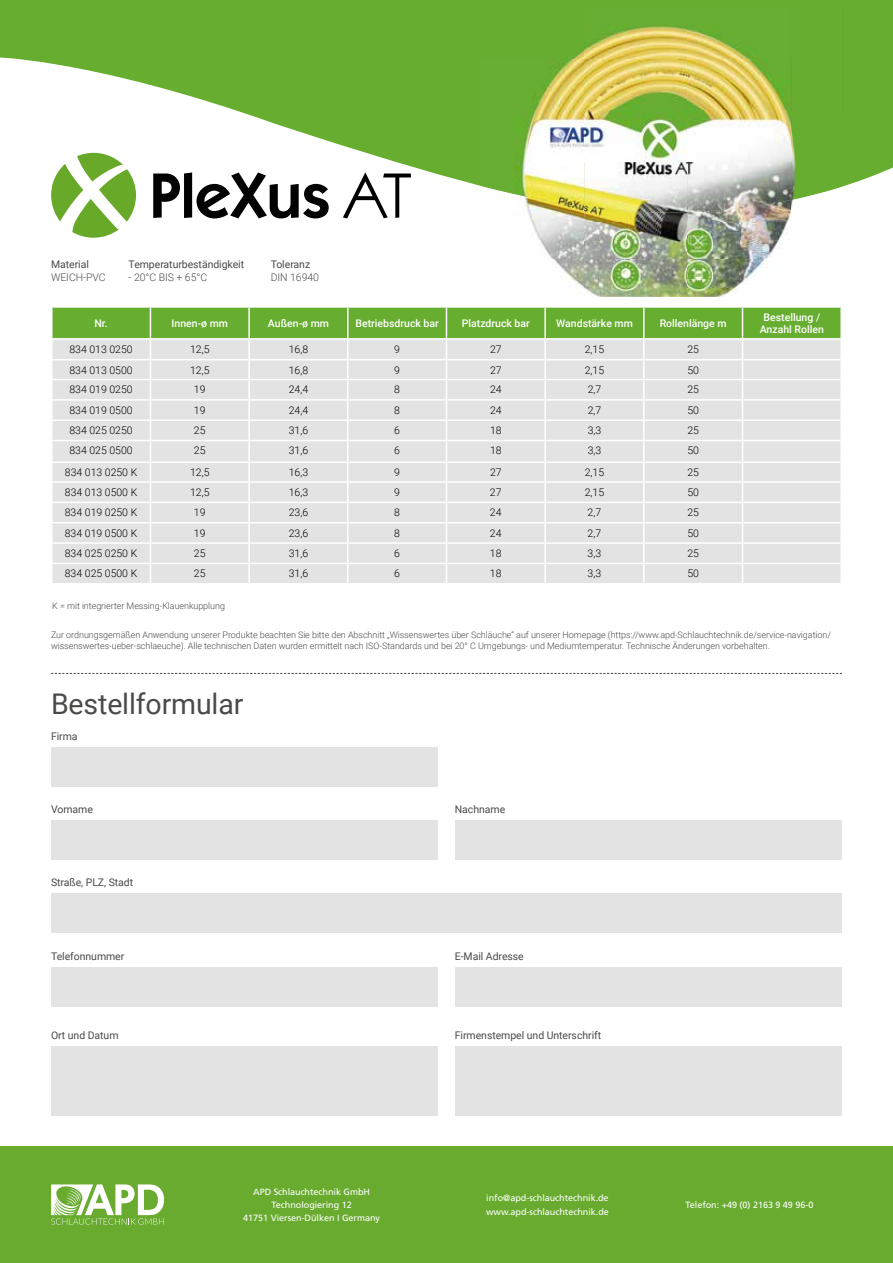
<style>
.page{position:relative;width:893px;height:1263px;background:#fff}
.page>*{position:absolute;margin:0;border:0;box-sizing:border-box;transform-origin:0 0}
.t1{font:28.5px "Roboto";letter-spacing:-.005em;color:#4a4a49}
.t2{font:300 10.5px "Roboto";color:#000}
.t3{font:10.5px "Roboto";letter-spacing:-.005em;color:#4a4a49}
.t4{font:500 10.5px/12.1px "Roboto";color:#fff;text-align:center}
.t5{font:300 10.5px "Roboto";letter-spacing:-.005em;color:#4a4a49}
.t6{font:300 9px/10.8px "Roboto";letter-spacing:-.005em;color:#4a4a49}
.t7{font:9px/13.2px "Frutiger LT Std";letter-spacing:-.005em;color:#fff;text-align:center}
</style>
<div class="page">
<div style="left:0;top:1146px;width:893px;height:117px;background:#68ab2f"></div>
<svg style="left:51px;top:1184px;width:113px;height:41px"></svg>
<svg style="left:52px;top:307px;width:790px;height:276px;background:#d7dfd1"></svg>
<hr style="left:51px;top:306px;width:99px;height:2px;background:#fff">
<hr style="left:249px;top:306px;width:99px;height:2px;background:#fff">
<svg style="left:0;top:0;width:893px;height:219px;fill:#67ae30"></svg>
<svg style="left:51px;top:153px;width:85px;height:85px"></svg>
<svg style="left:153px;top:172px;width:176px;height:46px"></svg>
<svg style="left:343px;top:172px;width:68px;height:46px"></svg>
<img style="left:481px;top:207px;width:103px;height:81px">
<img style="left:584px;top:212px;width:104px;height:85px">
<img style="left:688px;top:212px;width:103px;height:85px">
<img style="left:791px;top:200px;width:52px;height:19px">
<img style="left:481px;top:9px;width:310px;height:152px">
<img style="left:791px;top:9px;width:52px;height:191px">
<img style="left:481px;top:161px;width:103px;height:46px">
<img style="left:584px;top:161px;width:207px;height:51px">
<svg style="left:51px;top:673px;width:791px;height:1px"></svg>
<div style="left:51px;top:820px;width:387px;height:40px;background:#e3e3e3"></div>
<div style="left:51px;top:967px;width:387px;height:40px;background:#e3e3e3"></div>
<div style="left:51px;top:1046px;width:387px;height:69px;background:#e3e3e3"></div>
<div style="left:51px;top:893px;width:791px;height:40px;background:#e3e3e3"></div>
<div style="left:51px;top:747px;width:387px;height:40px;background:#e3e3e3"></div>
<div style="left:455px;top:820px;width:387px;height:40px;background:#e3e3e3"></div>
<div style="left:455px;top:967px;width:387px;height:40px;background:#e3e3e3"></div>
<div style="left:455px;top:1046px;width:387px;height:69px;background:#e3e3e3"></div>
<p class="t3" style="left:51px;top:257px;width:39px">Material</p>
<p class="t5" style="left:51px;top:270px;width:56px">WEICH-PVC</p>
<p class="t3" style="left:129px;top:257px;width:117px">Temperaturbeständigkeit</p>
<p class="t5" style="left:129px;top:270px;width:80px">- 20°C BIS + 65°C</p>
<p class="t3" style="left:271px;top:257px;width:41px">Toleranz</p>
<p class="t5" style="left:271px;top:270px;width:50px">DIN 16940</p>
<p class="t4" style="left:95px;top:317px;width:15px">Nr.</p>
<p class="t4" style="left:172px;top:317px;width:58px">Innen-ø mm</p>
<p class="t4" style="left:268px;top:317px;width:62px">Außen-ø mm</p>
<p class="t4" style="left:355px;top:317px;width:85px">Betriebsdruck bar</p>
<p class="t4" style="left:462px;top:317px;width:70px">Platzdruck bar</p>
<p class="t4" style="left:556px;top:317px;width:78px">Wandstärke mm</p>
<p class="t4" style="left:660px;top:317px;width:68px">Rollenlänge m</p>
<p class="t4" style="left:760px;top:311px;width:66px">Bestellung /<br>Anzahl Rollen</p>
<p class="t2" style="left:69px;top:342px;width:65px">834 013 0250</p>
<p class="t2" style="left:190px;top:342px;width:21px">12,5</p>
<p class="t2" style="left:289px;top:342px;width:21px">16,8</p>
<p class="t2" style="left:394px;top:342px;width:7px">9</p>
<p class="t2" style="left:490px;top:342px;width:13px">27</p>
<p class="t2" style="left:585px;top:342px;width:21px">2,15</p>
<p class="t2" style="left:687px;top:342px;width:13px">25</p>
<p class="t2" style="left:69px;top:362px;width:65px">834 013 0500</p>
<p class="t2" style="left:190px;top:362px;width:21px">12,5</p>
<p class="t2" style="left:289px;top:362px;width:21px">16,8</p>
<p class="t2" style="left:394px;top:362px;width:7px">9</p>
<p class="t2" style="left:490px;top:362px;width:13px">27</p>
<p class="t2" style="left:585px;top:362px;width:21px">2,15</p>
<p class="t2" style="left:687px;top:362px;width:13px">50</p>
<p class="t2" style="left:69px;top:382px;width:65px">834 019 0250</p>
<p class="t2" style="left:194px;top:382px;width:13px">19</p>
<p class="t2" style="left:289px;top:382px;width:21px">24,4</p>
<p class="t2" style="left:394px;top:382px;width:7px">8</p>
<p class="t2" style="left:490px;top:382px;width:13px">24</p>
<p class="t2" style="left:588px;top:382px;width:15px">2,7</p>
<p class="t2" style="left:687px;top:382px;width:13px">25</p>
<p class="t2" style="left:69px;top:403px;width:65px">834 019 0500</p>
<p class="t2" style="left:194px;top:403px;width:13px">19</p>
<p class="t2" style="left:289px;top:403px;width:21px">24,4</p>
<p class="t2" style="left:394px;top:403px;width:7px">8</p>
<p class="t2" style="left:490px;top:403px;width:13px">24</p>
<p class="t2" style="left:588px;top:403px;width:15px">2,7</p>
<p class="t2" style="left:687px;top:403px;width:13px">50</p>
<p class="t2" style="left:69px;top:423px;width:65px">834 025 0250</p>
<p class="t2" style="left:194px;top:423px;width:13px">25</p>
<p class="t2" style="left:289px;top:423px;width:21px">31,6</p>
<p class="t2" style="left:394px;top:423px;width:7px">6</p>
<p class="t2" style="left:490px;top:423px;width:13px">18</p>
<p class="t2" style="left:588px;top:423px;width:15px">3,3</p>
<p class="t2" style="left:687px;top:423px;width:13px">25</p>
<p class="t2" style="left:69px;top:443px;width:65px">834 025 0500</p>
<p class="t2" style="left:194px;top:443px;width:13px">25</p>
<p class="t2" style="left:289px;top:443px;width:21px">31,6</p>
<p class="t2" style="left:394px;top:443px;width:7px">6</p>
<p class="t2" style="left:490px;top:443px;width:13px">18</p>
<p class="t2" style="left:588px;top:443px;width:15px">3,3</p>
<p class="t2" style="left:687px;top:443px;width:13px">50</p>
<p class="t2" style="left:65px;top:465px;width:74px">834 013 0250 K</p>
<p class="t2" style="left:190px;top:465px;width:21px">12,5</p>
<p class="t2" style="left:289px;top:465px;width:21px">16,3</p>
<p class="t2" style="left:394px;top:465px;width:7px">9</p>
<p class="t2" style="left:490px;top:465px;width:13px">27</p>
<p class="t2" style="left:585px;top:465px;width:21px">2,15</p>
<p class="t2" style="left:687px;top:465px;width:13px">25</p>
<p class="t2" style="left:65px;top:485px;width:74px">834 013 0500 K</p>
<p class="t2" style="left:190px;top:485px;width:21px">12,5</p>
<p class="t2" style="left:289px;top:485px;width:21px">16,3</p>
<p class="t2" style="left:394px;top:485px;width:7px">9</p>
<p class="t2" style="left:490px;top:485px;width:13px">27</p>
<p class="t2" style="left:585px;top:485px;width:21px">2,15</p>
<p class="t2" style="left:687px;top:485px;width:13px">50</p>
<p class="t2" style="left:65px;top:505px;width:74px">834 019 0250 K</p>
<p class="t2" style="left:194px;top:505px;width:13px">19</p>
<p class="t2" style="left:289px;top:505px;width:21px">23,6</p>
<p class="t2" style="left:394px;top:505px;width:7px">8</p>
<p class="t2" style="left:490px;top:505px;width:13px">24</p>
<p class="t2" style="left:588px;top:505px;width:15px">2,7</p>
<p class="t2" style="left:687px;top:505px;width:13px">25</p>
<p class="t2" style="left:65px;top:525px;width:74px">834 019 0500 K</p>
<p class="t2" style="left:194px;top:525px;width:13px">19</p>
<p class="t2" style="left:289px;top:525px;width:21px">23,6</p>
<p class="t2" style="left:394px;top:525px;width:7px">8</p>
<p class="t2" style="left:490px;top:525px;width:13px">24</p>
<p class="t2" style="left:588px;top:525px;width:15px">2,7</p>
<p class="t2" style="left:687px;top:525px;width:13px">50</p>
<p class="t2" style="left:65px;top:546px;width:74px">834 025 0250 K</p>
<p class="t2" style="left:194px;top:546px;width:13px">25</p>
<p class="t2" style="left:289px;top:546px;width:21px">31,6</p>
<p class="t2" style="left:394px;top:546px;width:7px">6</p>
<p class="t2" style="left:490px;top:546px;width:13px">18</p>
<p class="t2" style="left:588px;top:546px;width:15px">3,3</p>
<p class="t2" style="left:687px;top:546px;width:13px">25</p>
<p class="t2" style="left:65px;top:566px;width:74px">834 025 0500 K</p>
<p class="t2" style="left:194px;top:566px;width:13px">25</p>
<p class="t2" style="left:289px;top:566px;width:21px">31,6</p>
<p class="t2" style="left:394px;top:566px;width:7px">6</p>
<p class="t2" style="left:490px;top:566px;width:13px">18</p>
<p class="t2" style="left:588px;top:566px;width:15px">3,3</p>
<p class="t2" style="left:687px;top:566px;width:13px">50</p>
<p class="t6" style="left:52px;top:600px;width:174px">K = mit integrierter Messing-Klauenkupplung</p>
<p class="t6" style="left:51px;top:629px;width:781px">Zur ordnungsgemäßen Anwendung unserer Produkte beachten Sie bitte den Abschnitt „Wissenswertes über Schläuche“ auf unserer Homepage (https://www.apd-Schlauchtechnik.de/service-navigation/ wissenswertes-ueber-schlaeuche). Alle technischen Daten wurden ermittelt nach ISO-Standards und bei 20° C Umgebungs- und Mediumtemperatur. Technische Änderungen vorbehalten.</p>
<h1 class="t1" style="left:51px;top:684px;width:194px">Bestellformular</h1>
<p class="t3" style="left:51px;top:729px;width:28px">Firma</p>
<p class="t3" style="left:51px;top:802px;width:43px">Vorname</p>
<p class="t3" style="left:51px;top:875px;width:84px">Straße, PLZ, Stadt</p>
<p class="t3" style="left:51px;top:949px;width:75px">Telefonnummer</p>
<p class="t3" style="left:51px;top:1027px;width:69px">Ort und Datum</p>
<p class="t3" style="left:455px;top:802px;width:52px">Nachname</p>
<p class="t3" style="left:455px;top:949px;width:70px">E-Mail Adresse</p>
<p class="t3" style="left:455px;top:1027px;width:148px">Firmenstempel und Unterschrift</p>
<p class="t7" style="left:243px;top:1185px;width:138px">APD Schlauchtechnik GmbH<br>Technologiering 12<br>41751 Viersen-Dülken I Germany</p>
<p class="t7" style="left:486px;top:1192px;width:124px;text-align:left">info@apd-schlauchtechnik.de www.apd-schlauchtechnik.de</p>
<p class="t7" style="left:685px;top:1198px;width:129px">Telefon: +49 (0) 2163 9 49 96-0</p>
</div>
